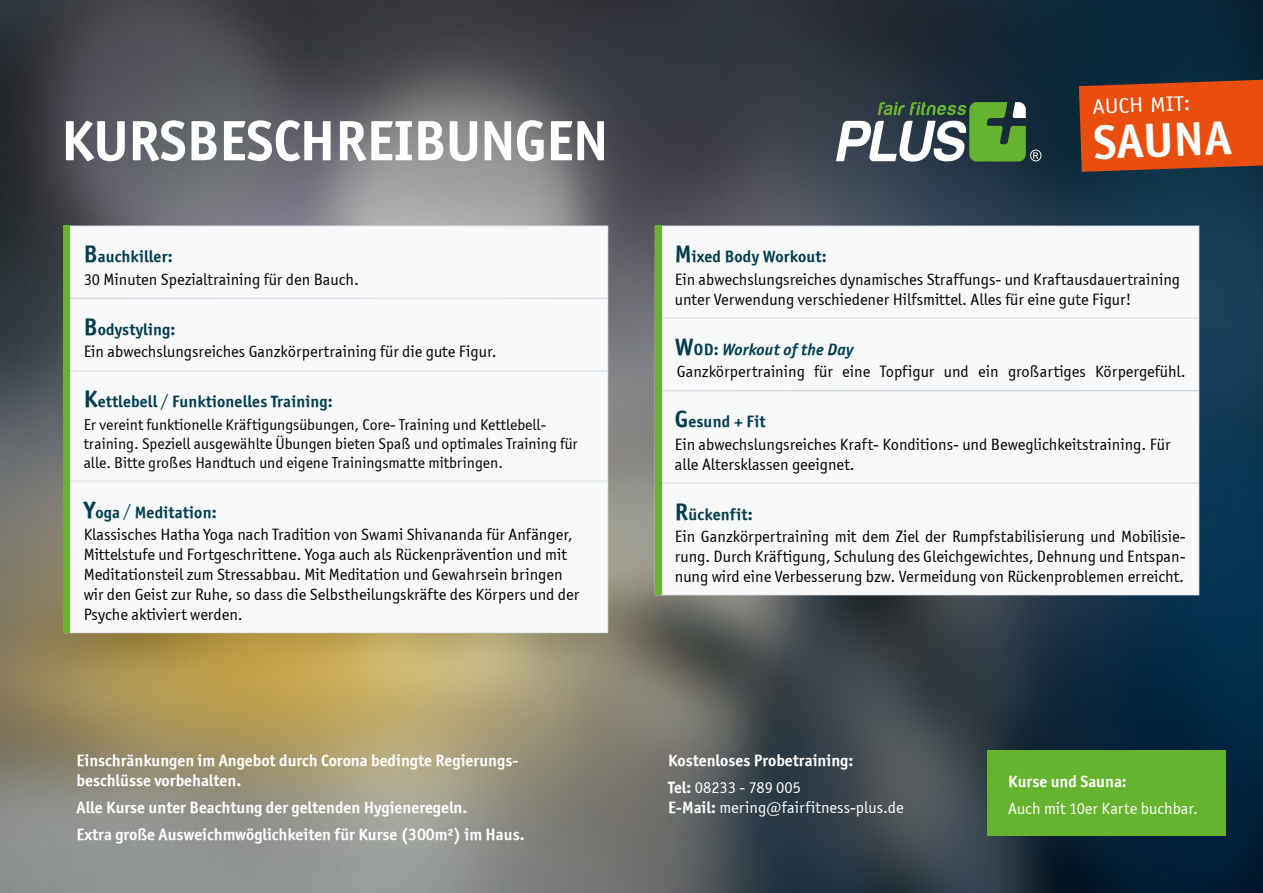
<style>
.page{position:relative;width:1263px;height:893px;background:#fff}
.page>*{position:absolute;margin:0;border:0;box-sizing:border-box;transform-origin:0 0}
.t1{font:57px "Officina Sans OSITCTT Bold";letter-spacing:-.005em;color:#fff}
.t2{font:700 48px "Officina Sans LT";color:#fff}
.t3{font:21px "Officina Sans LT";color:#fff;scale:1.1 1}
.t4{font:16.5px/19.8px "Officina Sans ITCTT Book";color:#000}
.t5{font:16.5px/19.8px "Officina Sans ITCTT Bold";color:#fff}
.t6{font:16.5px "Officina Sans ITCTT Bold";letter-spacing:.01em;color:#003d4e}
.t7{font:16.5px/19.8px "Officina Sans ITCTT Book";color:#fff}
.t8{font:italic 16.5px "Officina Sans ITCTT Bold";letter-spacing:.01em;color:#003d4e}
.t9{font:15.75px/18.9px "Officina Sans ITCTT Book";color:#000}
.s1{font-size:24px}
.s2{font-style:normal;font-size:24px}
.s3{font-style:normal}
.s4{font-family:"Officina Sans ITCTT Book"}
.s5{font-family:"Officina Sans ITCTT Bold"}
</style>
<div class="page">
<img style="left:0;top:0;width:1263px;height:893px">
<div style="left:64px;top:226px;width:544px;height:72px;background:#f8f9fa"></div>
<div style="left:64px;top:226px;width:544px;height:72px;border:1px solid #e2e6e9"></div>
<div style="left:64px;top:371px;width:544px;height:110px;background:#f8f9fa"></div>
<div style="left:64px;top:371px;width:544px;height:110px;border:1px solid #e2e6e9"></div>
<div style="left:655px;top:391px;width:544px;height:92px;background:#f8f9fa"></div>
<div style="left:655px;top:391px;width:544px;height:92px;border:1px solid #e2e6e9"></div>
<div style="left:655px;top:226px;width:544px;height:92px;background:#f8f9fa"></div>
<div style="left:655px;top:226px;width:544px;height:92px;border:1px solid #e2e6e9"></div>
<div style="left:655px;top:318px;width:544px;height:72px;background:#f8f9fa"></div>
<div style="left:655px;top:318px;width:544px;height:73px;border:1px solid #e2e6e9"></div>
<div style="left:64px;top:299px;width:544px;height:71px;background:#f8f9fa"></div>
<div style="left:64px;top:298px;width:544px;height:73px;border:1px solid #e2e6e9"></div>
<div style="left:655px;top:483px;width:544px;height:112px;background:#f8f9fa"></div>
<div style="left:655px;top:483px;width:544px;height:112px;border:1px solid #e2e6e9"></div>
<div style="left:64px;top:482px;width:544px;height:151px;background:#f8f9fa"></div>
<div style="left:64px;top:481px;width:544px;height:152px;border:1px solid #e2e6e9"></div>
<svg style="left:836px;top:102px;width:205px;height:60px"></svg>
<div style="left:987px;top:750px;width:238px;height:85px;background:#65b32e"></div>
<div style="left:64px;top:226px;width:6px;height:407px;background:#65b32e"></div>
<div style="left:655px;top:226px;width:6px;height:369px;background:#65b32e"></div>
<svg style="left:1079px;top:80px;width:184px;height:92px"></svg>
<h1 class="t1" style="left:61px;top:105px;width:548px">KURSBESCHREIBUNGEN</h1>
<p class="t6" style="left:84px;top:246px;width:91px"><span class="s1">B</span>auchkiller:</p>
<p class="t4" style="left:84px;top:269px;width:277px">30 Minuten Spezialtraining für den Bauch.</p>
<p class="t6" style="left:84px;top:319px;width:93px"><span class="s1">B</span>odystyling:</p>
<p class="t4" style="left:84px;top:342px;width:414px">Ein abwechslungsreiches Ganzkörpertraining für die gute Figur.</p>
<p class="t3" style="left:1092px;top:94px;width:91px;rotate:-2deg">AUCH MIT:</p>
<h2 class="t2" style="left:1092px;top:112px;width:140px;rotate:-2deg">SAUNA</h2>
<p class="t6" style="left:675px;top:246px;width:153px"><span class="s1">M</span>ixed Body Workout:</p>
<p class="t4" style="left:675px;top:269px;width:507px">Ein abwechslungsreiches dynamisches Straffungs- und Kraftausdauertraining unter Verwendung verschiedener Hilfsmittel. Alles für eine gute Figur!</p>
<p class="t8" style="left:675px;top:339px;width:180px"><span class="s2">W</span><span class="s3">OD:</span> Workout of the Day</p>
<p class="t4" style="left:677px;top:362px;width:510px">Ganzkörpertraining für eine Topfigur und ein großartiges Körpergefühl.</p>
<p class="t6" style="left:84px;top:392px;width:251px"><span class="s1">K</span>ettlebell <span class="s4">/</span> Funktionelles Training:</p>
<p class="t9" style="left:84px;top:415px;width:496px">Er vereint funktionelle Kräftigungsübungen, Core- Training und Kettlebell&shy;training. Speziell ausgewählte Übungen bieten Spaß und optimales Training für alle. Bitte großes Handtuch und eigene Trainingsmatte mitbringen.</p>
<p class="t6" style="left:675px;top:411px;width:92px"><span class="s1">G</span>esund + Fit</p>
<p class="t4" style="left:675px;top:434px;width:497px">Ein abwechslungsreiches Kraft- Konditions- und Beweglichkeitstraining. Für alle Altersklassen geeignet.</p>
<p class="t6" style="left:84px;top:502px;width:134px"><span class="s1">Y</span>oga <span class="s4">/</span> Meditation:</p>
<p class="t4" style="left:84px;top:525px;width:497px">Klassisches Hatha Yoga nach Tradition von Swami Shivananda für Anfänger, Mittelstufe und Fortgeschrittene. Yoga auch als Rückenprävention und mit Meditationsteil zum Stressabbau. Mit Meditation und Gewahrsein bringen wir den Geist zur Ruhe, so dass die Selbstheilungskräfte des Körpers und der Psyche aktiviert werden.</p>
<p class="t5" style="left:77px;top:750px;width:443px">Einschränkungen im Angebot durch Corona bedingte Regierungs&shy;beschlüsse vorbehalten.</p>
<p class="t5" style="left:77px;top:793px;width:450px;line-height:27px">Alle Kurse unter Beachtung der geltenden Hygieneregeln.<br>Extra große Ausweichmwöglichkeiten für Kurse (300m²) im Haus.</p>
<p class="t6" style="left:675px;top:504px;width:79px"><span class="s1">R</span>ückenfit:</p>
<p class="t4" style="left:675px;top:527px;width:512px;text-align:justify">Ein Ganzkörpertraining mit dem Ziel der Rumpfstabilisierung und Mobilisie&shy;rung. Durch Kräftigung, Schulung des Gleichgewichtes, Dehnung und Entspan&shy;nung wird eine Verbesserung bzw. Vermeidung von Rückenproblemen erreicht.</p>
<p class="t5" style="left:668px;top:750px;width:187px">Kostenloses Probetraining:</p>
<p class="t7" style="left:668px;top:777px;width:237px"><span class="s5">Tel:</span> 08233 - 789 005<br><span class="s5">E-Mail:</span> mering@fairfitness-plus.de</p>
<p class="t5" style="left:1008px;top:771px;width:120px">Kurse und Sauna:</p>
<p class="t7" style="left:1008px;top:799px;width:191px">Auch mit 10er Karte buchbar.</p>
</div>
